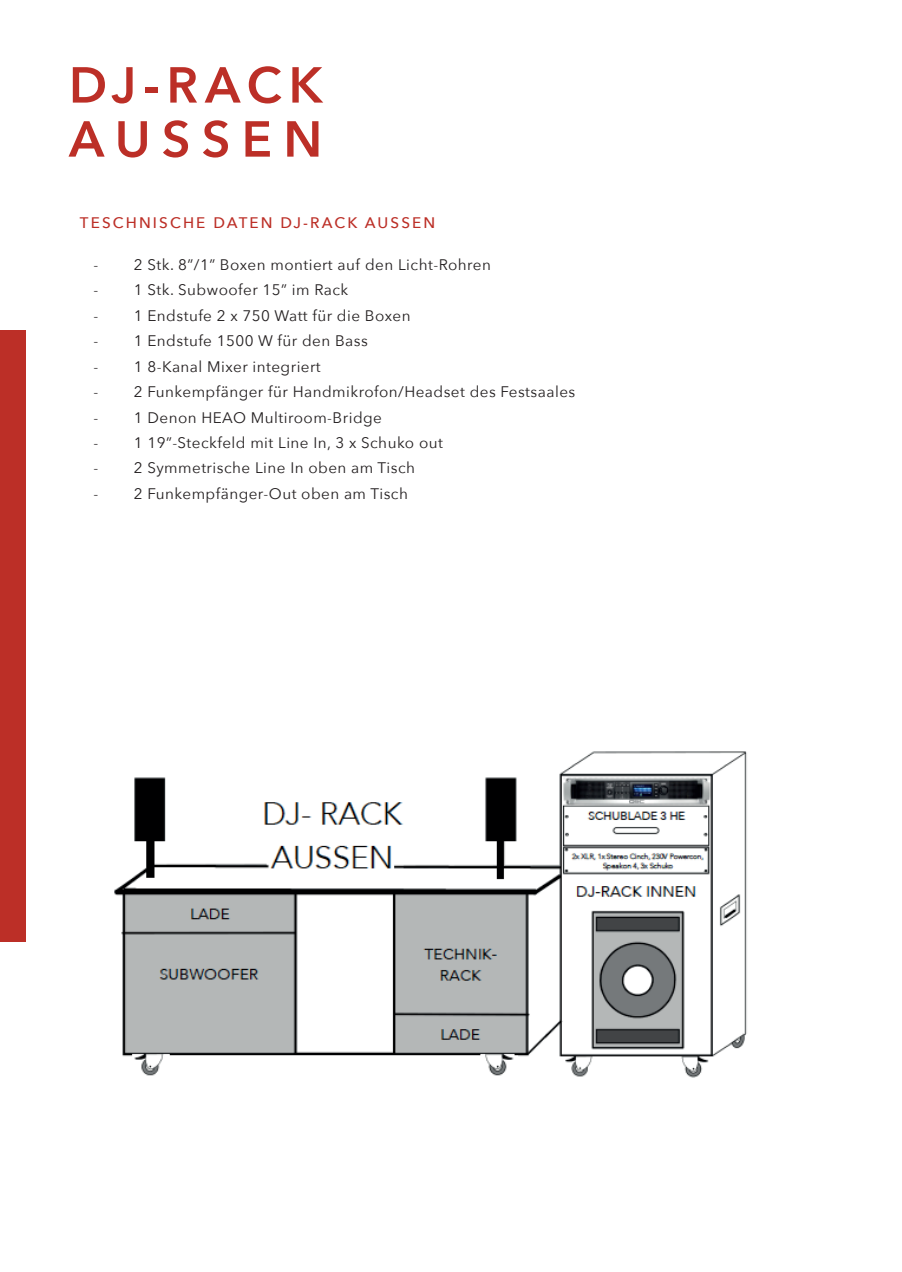
<style>
.page{position:relative;width:902px;height:1272px;background:#fff}
.page>*{position:absolute;margin:0;border:0;box-sizing:border-box;transform-origin:0 0}
.t1{font:600 49.95px/54px "Avenir Next";letter-spacing:.21em;color:#bc2f27}
.t2{font:15.3px "Avenir Next";letter-spacing:.03em;color:#231f20}
.t3{font:500 15.3px "Avenir Next";letter-spacing:.14em;color:#bc2f27}
</style>
<div class="page">
<div style="left:0;top:330px;width:26px;height:611px;background:#bc2f27"></div>
<img style="left:114px;top:751px;width:633px;height:327px">
<h1 class="t1" style="left:69px;top:57px;width:255px">DJ-RACK<br>AUSSEN</h1>
<p class="t3" style="left:80px;top:210px;width:357px">TESCHNISCHE DATEN DJ-RACK AUSSEN</p>
<p class="t2" style="left:93px;top:251px;width:399px">- 2 Stk. 8”/1” Boxen montiert auf den Licht-Rohren</p>
<p class="t2" style="left:93px;top:277px;width:256px">- 1 Stk. Subwoofer 15” im Rack</p>
<p class="t2" style="left:93px;top:302px;width:318px">- 1 Endstufe 2 x 750 Watt für die Boxen</p>
<p class="t2" style="left:93px;top:328px;width:276px">- 1 Endstufe 1500 W für den Bass</p>
<p class="t2" style="left:93px;top:353px;width:229px">- 1 8-Kanal Mixer integriert</p>
<p class="t2" style="left:93px;top:379px;width:483px">- 2 Funkempfänger für Handmikrofon/Headset des Festsaales</p>
<p class="t2" style="left:93px;top:404px;width:290px">- 1 Denon HEAO Multiroom-Bridge</p>
<p class="t2" style="left:93px;top:430px;width:351px">- 1 19”-Steckfeld mit Line In, 3 x Schuko out</p>
<p class="t2" style="left:93px;top:455px;width:323px">- 2 Symmetrische Line In oben am Tisch</p>
<p class="t2" style="left:93px;top:480px;width:316px">- 2 Funkempfänger-Out oben am Tisch</p>
</div>
